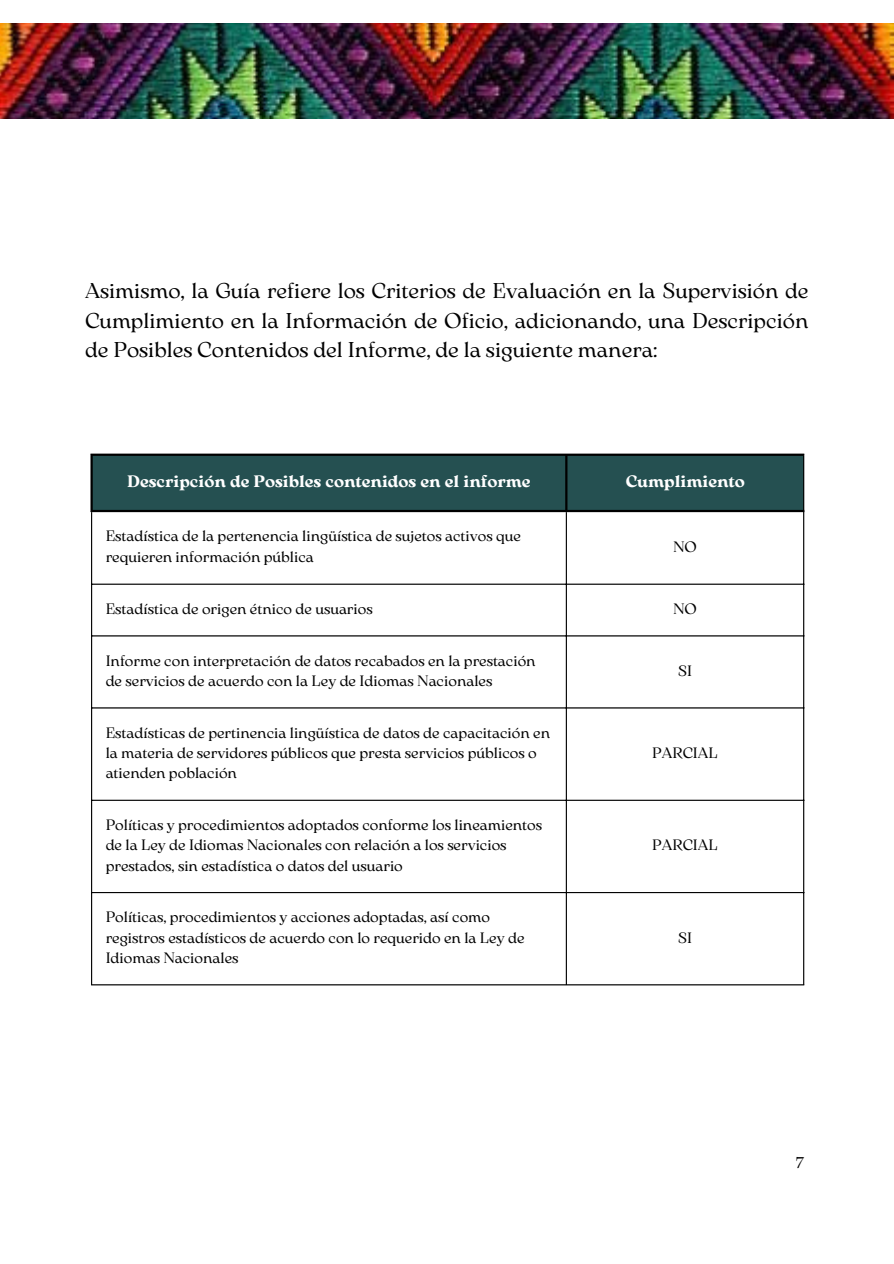
<style>
.page{position:relative;width:894px;height:1264px;background:#fff}
.page>*{position:absolute;margin:0;border:0;box-sizing:border-box;transform-origin:0 0}
.t1{font:21.3px/29.2px "Arsenica Antiqua";color:#000;text-align:justify}
.t2{font:700 16.5px "Arsenica Antiqua";color:#fff}
.t3{font:15.6px "Arsenica Antiqua";color:#000}
.t4{font:15px/20.2px "Arsenica Antiqua";color:#000}
</style>
<div class="page">
<img style="left:0;top:24px;width:893px;height:94px">
<div style="left:93px;top:456px;width:709px;height:54px;background:#255051"></div>
<svg style="left:92px;top:512px;width:710px;height:472px"></svg>
<hr style="left:91px;top:512px;width:1px;height:472px;background:#000">
<hr style="left:565px;top:512px;width:1px;height:472px;background:#000">
<hr style="left:802px;top:456px;width:2px;height:528px;background:#000">
<hr style="left:91px;top:583px;width:713px;height:1px;background:#000">
<hr style="left:91px;top:635px;width:713px;height:1px;background:#000">
<hr style="left:91px;top:707px;width:713px;height:1px;background:#000">
<hr style="left:91px;top:799px;width:713px;height:1px;background:#000">
<hr style="left:91px;top:892px;width:713px;height:1px;background:#000">
<hr style="left:91px;top:984px;width:713px;height:1px;background:#000">
<hr style="left:90px;top:456px;width:3px;height:54px;background:#000">
<hr style="left:565px;top:456px;width:2px;height:54px;background:#000">
<hr style="left:90px;top:453px;width:714px;height:3px;background:#000">
<hr style="left:90px;top:510px;width:714px;height:2px;background:#000">
<h1 class="t1" style="left:85px;top:278px;width:724px">Asimismo, la Guía refiere los Criterios de Evaluación en la Supervisión de Cumplimiento en la Información de Oficio, adicionando, una Descripción de Posibles Contenidos del Informe, de la siguiente manera:</h1>
<p class="t2" style="left:127px;top:475px;width:404px">Descripción de Posibles contenidos en el informe</p>
<p class="t2" style="left:625px;top:475px;width:121px">Cumplimiento</p>
<p class="t4" style="left:106px;top:527px;width:416px">Estadística de la pertenencia lingüística de sujetos activos que requieren información pública</p>
<p class="t4" style="left:673px;top:537px;width:25px">NO</p>
<p class="t4" style="left:106px;top:600px;width:268px">Estadística de origen étnico de usuarios</p>
<p class="t4" style="left:673px;top:600px;width:25px">NO</p>
<p class="t4" style="left:106px;top:651px;width:431px">Informe con interpretación de datos recabados en la prestación de servicios de acuerdo con la Ley de Idiomas Nacionales</p>
<p class="t4" style="left:677px;top:662px;width:16px">SI</p>
<p class="t4" style="left:106px;top:723px;width:446px">Estadísticas de pertinencia lingüística de datos de capacitación en la materia de servidores públicos que presta servicios públicos o atienden población</p>
<p class="t4" style="left:652px;top:744px;width:67px">PARCIAL</p>
<p class="t4" style="left:106px;top:816px;width:438px">Políticas y procedimientos adoptados conforme los lineamientos de la Ley de Idiomas Nacionales con relación a los servicios prestados, sin estadística o datos del usuario</p>
<p class="t4" style="left:106px;top:908px;width:420px">Políticas, procedimientos y acciones adoptadas, así como registros estadísticos de acuerdo con lo requerido en la Ley de<br>Idiomas Nacionales</p>
<p class="t4" style="left:652px;top:836px;width:67px">PARCIAL</p>
<p class="t4" style="left:677px;top:928px;width:16px">SI</p>
<p class="t3" style="left:796px;top:1156px;width:10px">7</p>
</div>
